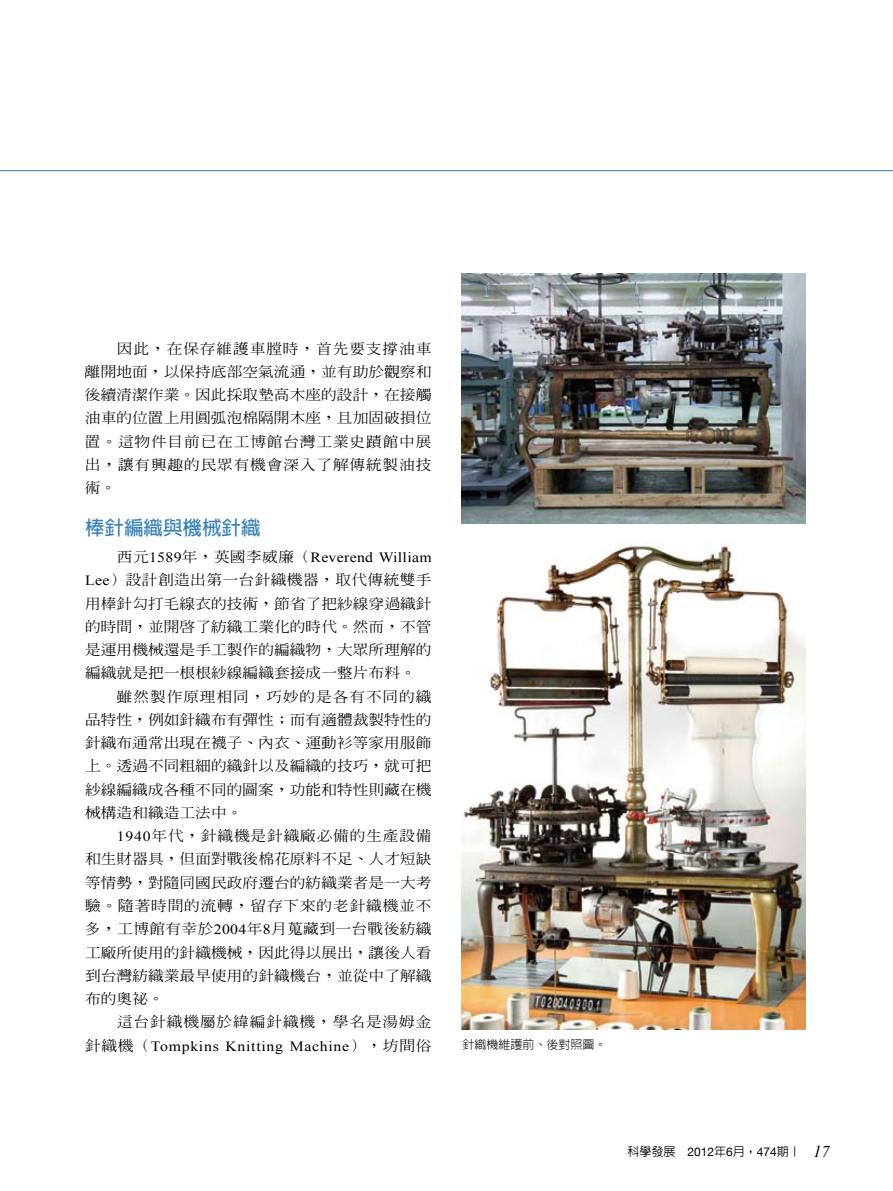
<style>
.page{position:relative;width:893px;height:1191px;background:#fff}
.page>*{position:absolute;margin:0;border:0;box-sizing:border-box;transform-origin:0 0}
.t1{font:700 19.5px "AR Hei B5";color:#3a83b8}
.t2{font:500 14.1px/23.2px "AR Ming B5";color:#000;text-align:justify;scale:1.11 1}
.t3{font:14.1px "Times New Roman";letter-spacing:.045em;color:#000;scale:1.11 1}
.t4{font:14.1px "Times New Roman";letter-spacing:.02em;color:#000;scale:1.11 1}
.t5{font:500 14.1px "AR Ming B5";letter-spacing:.055em;color:#000;scale:1.11 1}
.t6{font:500 12px "AR Hei B5";color:#000}
.t7{font:300 12px "AR Hei B5";color:#000}
.s1{font-family:"AR Ming B5";font-weight:500}
.s2{font-family:"Times New Roman";font-weight:400}
.s3{font-family:"Helvetica Neue";font-weight:400}
.s4{font-family:"Times New Roman";font-weight:400;font-style:italic;font-size:16.5px}
</style>
<div class="page">
<svg style="left:0;top:170px;width:893px;height:2px;background:#95bcd8"></svg>
<img style="left:461px;top:273px;width:345px;height:757px">
<p class="t2" style="left:85px;top:336px;width:314px;text-indent:32px">因此，在保存維護車膛時，首先要支撐油車離開地面，以保持底部空氣流通，並有助於觀察和後續清潔作業。因此採取墊高木座的設計，在接觸油車的位置上用圓弧泡棉隔開木座，且加固破損位置。這物件目前已在工博館台灣工業史蹟館中展出，讓有興趣的民眾有機會深入了解傳統製油技術。</p>
<h1 class="t1" style="left:85px;top:517px;width:177px">棒針編織與機械針織</h1>
<p class="t4" style="left:117px;top:548px;width:285px"><span class="s1">西元</span>1589<span class="s1">年，英國李威廉（</span>Reverend William</p>
<p class="t2" style="left:85px;top:568px;width:314px"><span class="s2">Lee</span>）設計創造出第一台針織機器，取代傳統雙手用棒針勾打毛線衣的技術，節省了把紗線穿過織針的時間，並開啟了紡織工業化的時代。然而，不管是運用機械還是手工製作的編織物，大眾所理解的編織就是把一根根紗線編織套接成一整片布料。</p>
<p class="t2" style="left:85px;top:684px;width:314px;text-indent:32px">雖然製作原理相同，巧妙的是各有不同的織品特性，例如針織布有彈性；而有適體裁製特性的針織布通常出現在襪子、內衣、運動衫等家用服飾上。透過不同粗細的織針以及編織的技巧，就可把紗線編織成各種不同的圖案，功能和特性則藏在機械構造和織造工法中。</p>
<p class="t2" style="left:85px;top:824px;width:314px;text-indent:32px"><span class="s2">1940</span>年代，針織機是針織廠必備的生產設備和生財器具，但面對戰後棉花原料不足、人才短缺等情勢，對隨同國民政府遷台的紡織業者是一大考驗。隨著時間的流轉，留存下來的老針織機並不多，工博館有幸於<span class="s2">2004</span>年<span class="s2">8</span>月蒐藏到一台戰後紡織工廠所使用的針織機械，因此得以展出，讓後人看到台灣紡織業最早使用的針織機台，並從中了解織布的奧祕。</p>
<p class="t5" style="left:117px;top:1015px;width:285px">這台針織機屬於緯編針織機，學名是湯姆金</p>
<p class="t3" style="left:85px;top:1036px;width:314px"><span class="s1">針織機（</span>Tompkins Knitting Machine<span class="s1">），坊間俗</span></p>
<p class="t7" style="left:462px;top:1038px;width:145px">針織機維護前、後對照圖。</p>
<p class="t6" style="left:627px;top:1145px;width:204px">科學發展 <span class="s3">2012</span>年<span class="s3">6</span>月，<span class="s3">474</span>期｜ <span class="s4">17</span></p>
</div>
